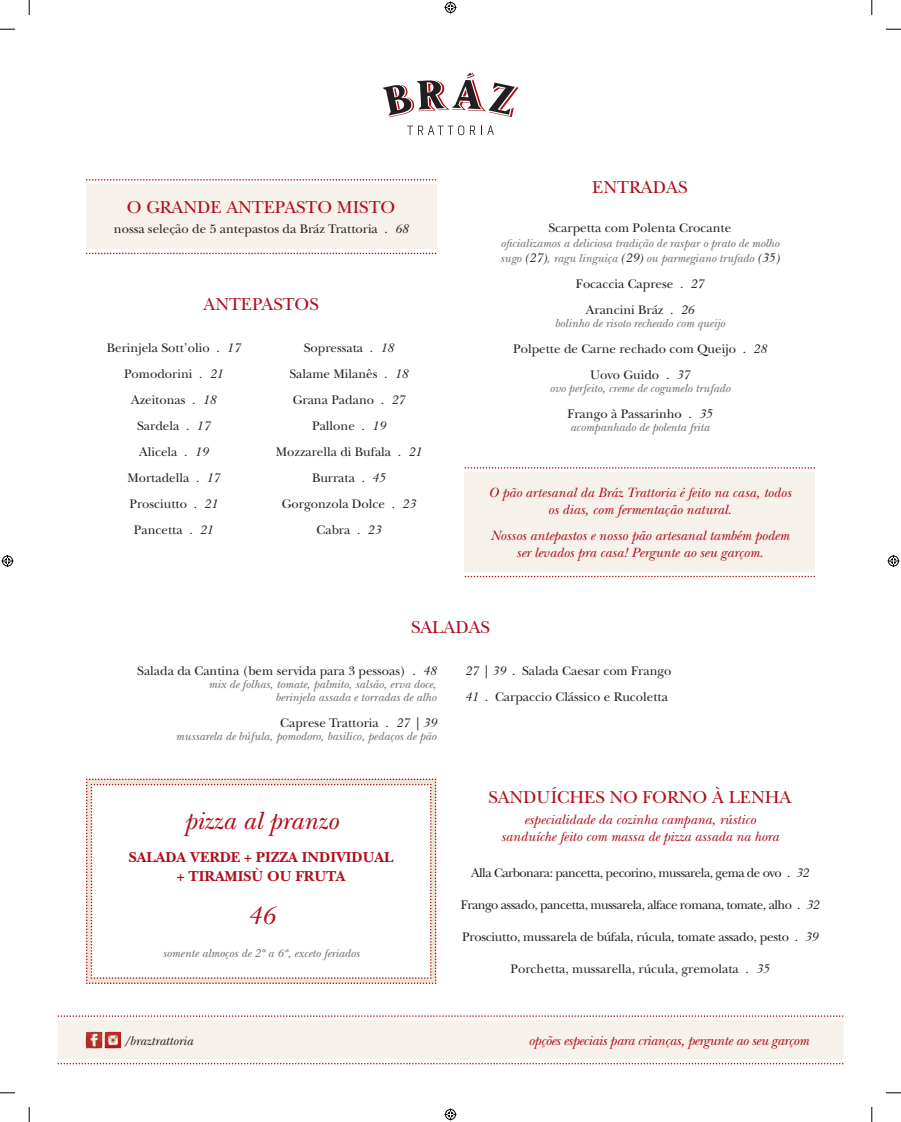
<style>
.page{position:relative;width:901px;height:1122px;background:#fff}
.page>*{position:absolute;margin:0;border:0;box-sizing:border-box;transform-origin:0 0}
.t1{font:italic 26px "New Baskerville";color:#b00d19}
.t2{font:18px "New Baskerville";color:#b00d19}
.t3{font:700 15px/19px "New Baskerville";color:#b00d19;text-align:center}
.t4{font:italic 14px/16.8px "New Baskerville";color:#b00d19;text-align:center}
.t5{font:italic 14px "New Baskerville";letter-spacing:-.02em;color:#b00d19}
.t6{font:13px/26px "New Baskerville";color:#231f20;text-align:center}
.t7{font:13px "New Baskerville";letter-spacing:-.04em;color:#231f20}
.t8{font:13px "New Baskerville";letter-spacing:-.02em;color:#231f20}
.t9{font:italic 13px "New Baskerville";color:#231f20}
.t10{font:italic 12px/15px "New Baskerville";color:#6c6d70}
.s1{font-style:italic}
.s2{font-size:13px;color:#231f20}
</style>
<div class="page">
<svg style="left:382px;top:72px;width:136px;height:45px"></svg>
<svg style="left:407px;top:125px;width:57px;height:10px"></svg>
<svg style="left:470px;top:126px;width:5px;height:9px"></svg>
<svg style="left:481px;top:125px;width:12px;height:10px"></svg>
<svg style="left:86px;top:179px;width:350px;height:1px"></svg>
<svg style="left:86px;top:253px;width:350px;height:1px"></svg>
<div style="left:86px;top:184px;width:350px;height:65px;background:#f6f1ea"></div>
<svg style="left:464px;top:467px;width:350px;height:1px"></svg>
<svg style="left:464px;top:575px;width:350px;height:2px"></svg>
<div style="left:464px;top:472px;width:350px;height:100px;background:#f6f1ea"></div>
<svg style="left:86px;top:778px;width:350px;height:205px;background:#e8cec4"></svg>
<svg style="left:91px;top:783px;width:340px;height:195px"></svg>
<svg style="left:58px;top:1015px;width:785px;height:49px"></svg>
<img style="left:86px;top:1031px;width:35px;height:17px">
<svg style="left:0;top:29px;width:15px;height:1px"></svg>
<svg style="left:886px;top:29px;width:14px;height:1px"></svg>
<svg style="left:0;top:1092px;width:15px;height:1px"></svg>
<svg style="left:886px;top:1092px;width:14px;height:1px"></svg>
<svg style="left:29px;top:0;width:1px;height:15px"></svg>
<svg style="left:29px;top:1107px;width:1px;height:14px"></svg>
<svg style="left:871px;top:0;width:1px;height:15px"></svg>
<svg style="left:871px;top:1107px;width:1px;height:14px"></svg>
<svg style="left:444px;top:2px;width:12px;height:12px"></svg>
<svg style="left:444px;top:1108px;width:12px;height:12px"></svg>
<svg style="left:2px;top:555px;width:12px;height:12px"></svg>
<svg style="left:887px;top:555px;width:12px;height:12px"></svg>
<h2 class="t2" style="left:127px;top:197px;width:270px">O GRANDE ANTEPASTO MISTO</h2>
<p class="t6" style="left:114px;top:215px;width:296px">nossa seleção de 5 antepastos da Bráz Trattoria . <span class="s1">68</span></p>
<h2 class="t2" style="left:203px;top:293px;width:117px">ANTEPASTOS</h2>
<p class="t6" style="left:107px;top:334px;width:135px">Berinjela Sott’olio . <span class="s1">17<br></span>Pomodorini . <span class="s1">21<br></span>Azeitonas . <span class="s1">18<br></span>Sardela . <span class="s1">17<br></span>Alicela . <span class="s1">19<br></span>Mortadella . <span class="s1">17<br></span>Prosciutto . <span class="s1">21<br></span>Pancetta . <span class="s1">21</span></p>
<p class="t6" style="left:276px;top:334px;width:147px">Sopressata . <span class="s1">18<br></span>Salame Milanês . <span class="s1">18<br></span>Grana Padano . <span class="s1">27<br></span>Pallone . <span class="s1">19<br></span>Mozzarella di Bufala . <span class="s1">21<br></span>Burrata . <span class="s1">45<br></span>Gorgonzola Dolce . <span class="s1">23<br></span>Cabra . <span class="s1">23</span></p>
<h2 class="t2" style="left:592px;top:176px;width:97px">ENTRADAS</h2>
<p class="t6" style="left:548px;top:214px;width:184px">Scarpetta com Polenta Crocante</p>
<p class="t10" style="left:500px;top:235px;width:281px">oficializamos a deliciosa tradição de raspar o prato de molho sugo <span class="s2">(27)</span>, ragu linguiça <span class="s2">(29)</span> ou parmegiano trufado <span class="s2">(35)</span></p>
<p class="t6" style="left:575px;top:270px;width:129px">Focaccia Caprese . <span class="s1">27<br></span>Arancini Bráz . <span class="s1">26</span></p>
<p class="t10" style="left:554px;top:315px;width:171px">bolinho de risoto recheado com queijo</p>
<p class="t6" style="left:513px;top:335px;width:254px">Polpette de Carne rechado com Queijo . <span class="s1">28<br></span>Uovo Guido . <span class="s1">37</span></p>
<p class="t10" style="left:549px;top:380px;width:182px">ovo perfeito, creme de cogumelo trufado</p>
<p class="t6" style="left:567px;top:400px;width:146px">Frango à Passarinho . <span class="s1">35</span></p>
<p class="t10" style="left:570px;top:419px;width:141px">acompanhado de polenta frita</p>
<p class="t4" style="left:488px;top:484px;width:304px">O pão artesanal da Bráz Trattoria é feito na casa, todos os dias, com fermentação natural.</p>
<p class="t4" style="left:490px;top:527px;width:300px">Nossos antepastos e nosso pão artesanal também podem ser levados pra casa! Pergunte ao seu garçom.</p>
<h2 class="t2" style="left:411px;top:617px;width:80px">SALADAS</h2>
<p class="t6" style="left:137px;top:657px;width:300px">Salada da Cantina (bem servida para 3 pessoas) . <span class="s1">48</span></p>
<p class="t10" style="left:208px;top:677px;width:229px;line-height:13px;text-align:right">mix de folhas, tomate, palmito, salsão, erva doce, berinjela assada e torradas de alho</p>
<p class="t6" style="left:280px;top:709px;width:157px">Caprese Trattoria . <span class="s1">27</span> | <span class="s1">39</span></p>
<p class="t10" style="left:175px;top:728px;width:262px">mussarela de búfula, pomodoro, basilico, pedaços de pão</p>
<p class="t6" style="left:464px;top:657px;width:208px;text-align:left"><span class="s1">27</span> | <span class="s1">39</span> . Salada Caesar com Frango<br><span class="s1">41</span> . Carpaccio Clássico e Rucoletta</p>
<h1 class="t1" style="left:184px;top:805px;width:155px">pizza al pranzo</h1>
<p class="t3" style="left:129px;top:848px;width:266px">SALADA VERDE + PIZZA INDIVIDUAL + TIRAMISÙ OU FRUTA</p>
<h1 class="t1" style="left:247px;top:900px;width:29px">46</h1>
<p class="t10" style="left:162px;top:945px;width:199px">somente almoços de 2ª a 6ª, exceto feriados</p>
<h2 class="t2" style="left:488px;top:786px;width:304px">SANDUÍCHES NO FORNO À LENHA</h2>
<p class="t4" style="left:500px;top:811px;width:279px">especialidade da cozinha campana, rústico sanduíche feito com massa de pizza assada na hora</p>
<p class="t7" style="left:471px;top:865px;width:339px">Alla Carbonara: pancetta, pecorino, mussarela, gema de ovo . <span class="s1">32</span></p>
<p class="t7" style="left:460px;top:897px;width:359px">Frango assado, pancetta, mussarela, alface romana, tomate, alho . <span class="s1">32</span></p>
<p class="t8" style="left:462px;top:929px;width:357px">Prosciutto, mussarela de búfala, rúcula, tomate assado, pesto . <span class="s1">39</span></p>
<p class="t6" style="left:510px;top:955px;width:260px">Porchetta, mussarella, rúcula, gremolata . <span class="s1">35</span></p>
<p class="t9" style="left:124px;top:1033px;width:70px">/braztrattoria</p>
<p class="t5" style="left:528px;top:1031px;width:281px">opções especiais para crianças, pergunte ao seu garçom</p>
</div>
